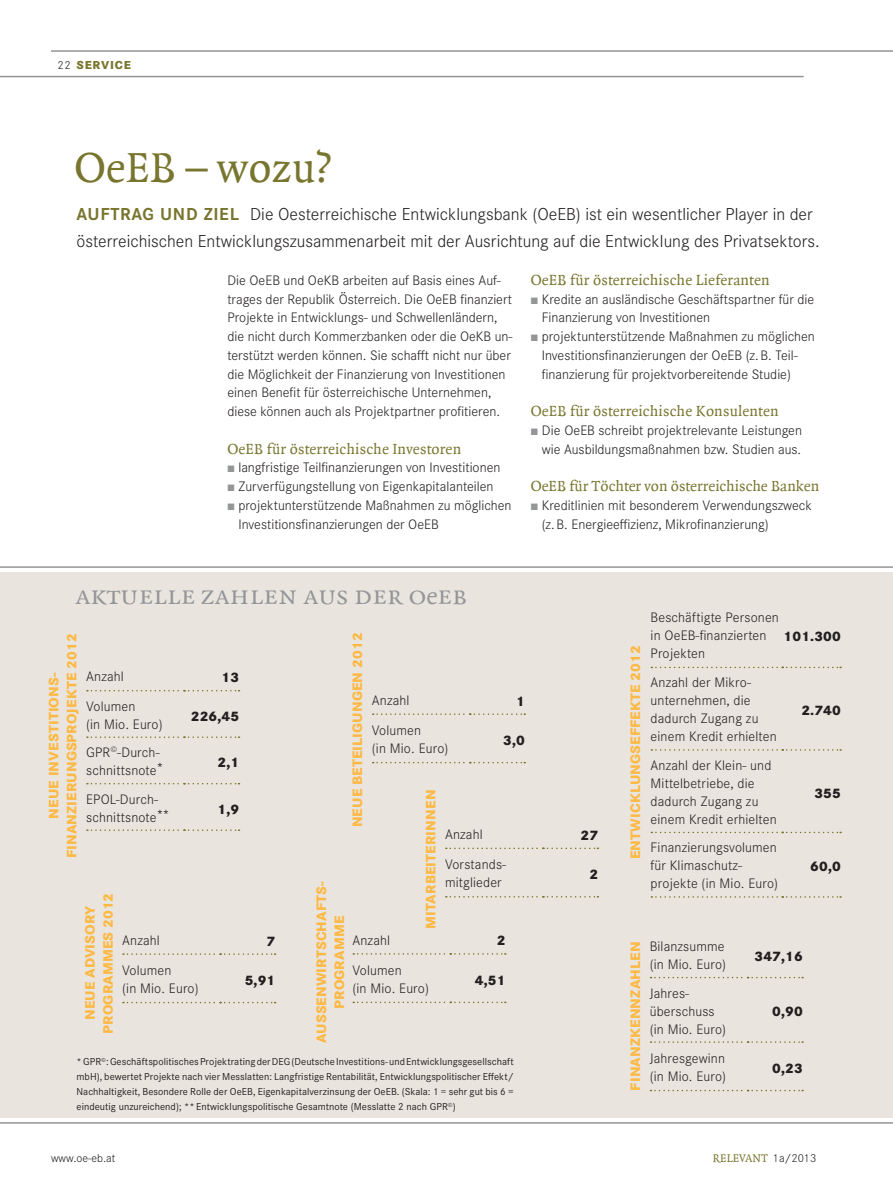
<style>
.page{position:relative;width:893px;height:1191px;background:#fff}
.page>*{position:absolute;margin:0;border:0;box-sizing:border-box;transform-origin:0 0}
.t1{font:45px "Quadraat";color:#78752e}
.t2{font:27px "Quadraat Small Caps";color:#939598}
.t3{font:300 18px/27px "Corporate S";color:#231f20}
.t4{font:700 18px "Corporate S";color:#78752e}
.t5{font:15.75px "Quadraat";letter-spacing:.01em;color:#78752e}
.t6{font:300 14.25px/18px "Corporate S";color:#231f20}
.t7{font:800 14.25px/18px "Corporate S";letter-spacing:.01em;color:#fdb945;text-align:center}
.t8{font:800 14.25px "Corporate S";letter-spacing:.01em;color:#231f20}
.t9{font:12px "Quadraat";color:#78752e}
.t10{font:300 12px "Corporate S";color:#231f20}
.t11{font:800 12px "Corporate S";color:#78752e}
.t12{font:10.5px/15px "Corporate S";letter-spacing:.005em;color:#231f20;text-align:justify}
.s1{font-weight:300;color:#231f20}
.s2{font-family:"Quadraat";font-weight:400;color:#939598}
.s3{font-family:"Quadraat";font-size:25.5px}
.s4{font-family:"Corporate S";font-weight:300;color:#231f20}
</style>
<div class="page">
<div style="left:0;top:572px;width:893px;height:546px;background:#e9e5de"></div>
<hr style="left:51px;top:50px;width:842px;height:2px;background:#939598">
<hr style="left:0;top:76px;width:804px;height:1px;background:#939598">
<hr style="left:0;top:566px;width:893px;height:2px;background:#939598">
<hr style="left:0;top:1122px;width:893px;height:1px;background:#939598">
<svg style="left:87px;top:690px;width:152px;height:1px"></svg>
<svg style="left:87px;top:736px;width:152px;height:2px"></svg>
<svg style="left:87px;top:783px;width:152px;height:1px"></svg>
<svg style="left:87px;top:829px;width:152px;height:2px"></svg>
<svg style="left:373px;top:713px;width:152px;height:2px"></svg>
<svg style="left:373px;top:762px;width:152px;height:1px"></svg>
<svg style="left:651px;top:666px;width:190px;height:2px"></svg>
<svg style="left:651px;top:749px;width:190px;height:1px"></svg>
<svg style="left:651px;top:831px;width:190px;height:2px"></svg>
<svg style="left:651px;top:896px;width:190px;height:1px"></svg>
<svg style="left:650px;top:976px;width:153px;height:2px"></svg>
<svg style="left:650px;top:1041px;width:153px;height:1px"></svg>
<svg style="left:650px;top:1089px;width:153px;height:2px"></svg>
<svg style="left:446px;top:847px;width:152px;height:2px"></svg>
<svg style="left:446px;top:896px;width:152px;height:1px"></svg>
<svg style="left:353px;top:953px;width:153px;height:1px"></svg>
<svg style="left:353px;top:1001px;width:153px;height:2px"></svg>
<svg style="left:123px;top:953px;width:153px;height:2px"></svg>
<svg style="left:123px;top:1001px;width:153px;height:2px"></svg>
<p class="t11" style="left:58px;top:55px;width:28px"><span class="s1">22</span> SER</p>
<p class="t11" style="left:101px;top:55px;width:17px">VICE</p>
<h1 class="t1" style="left:75px;top:144px;width:259px">OeEB – wozu?</h1>
<p class="t4" style="left:77px;top:199px;width:12px">AUFTRAG</p>
<p class="t4" style="left:160px;top:199px;width:13px">UND</p>
<p class="t4" style="left:204px;top:199px;width:10px">ZIEL</p>
<p class="t3" style="left:77px;top:199px;width:745px;text-indent:174px">Die Oesterreichische Entwicklungsbank (OeEB) ist ein wesentlicher Player in der österreichischen Entwicklungszusammenarbeit mit der Ausrichtung auf die Entwicklung des Privatsektors.</p>
<p class="t5" style="left:531px;top:271px;width:241px">OeEB für österreichische Lieferanten</p>
<p class="t6" style="left:531px;top:289px;width:285px"><span class="s2">π</span> Kredite an ausländische Geschäftspartner für die</p>
<p class="t6" style="left:542px;top:308px;width:170px">Finanzierung von Investitionen</p>
<p class="t6" style="left:531px;top:326px;width:286px"><span class="s2">π</span> projektunterstützende Maßnahmen zu möglichen</p>
<p class="t6" style="left:542px;top:345px;width:257px">Investitionsfinanzierungen der OeEB (z.B. Teil-</p>
<p class="t6" style="left:542px;top:364px;width:251px">finanzierung für projektvorbereitende Studie)</p>
<p class="t5" style="left:531px;top:403px;width:250px">OeEB für österreichische Konsulenten</p>
<p class="t6" style="left:531px;top:420px;width:273px;line-height:18.8px;text-align:right"><span class="s2">π</span> Die OeEB schreibt projektrelevante Leistungen wie Ausbildungsmaßnahmen bzw. Studien aus.</p>
<p class="t5" style="left:531px;top:478px;width:290px">OeEB für Töchter von österreichische Banken</p>
<p class="t6" style="left:542px;top:495px;width:272px;line-height:18.8px;text-indent:-11px"><span class="s2">π</span> Kreditlinien mit besonderem Verwendungszweck (z.B. Energieeffizienz, Mikrofinanzierung)</p>
<p class="t6" style="left:227px;top:270px;width:287px;line-height:18.8px">Die OeEB und OeKB arbeiten auf Basis eines Auf&shy;trages der Republik Österreich. Die OeEB finanziert Projekte in Entwicklungs- und Schwellenländern, die nicht durch Kommerzbanken oder die OeKB un&shy;terstützt werden können. Sie schafft nicht nur über die Möglichkeit der Finanzierung von Investitionen einen Benefit für österreichische Unternehmen, diese können auch als Projektpartner profitieren.</p>
<p class="t5" style="left:227px;top:440px;width:235px">OeEB für österreichische Investoren</p>
<p class="t6" style="left:227px;top:458px;width:275px"><span class="s2">π</span> langfristige Teilfinanzierungen von Investitionen</p>
<p class="t6" style="left:227px;top:476px;width:268px"><span class="s2">π</span> Zurverfügungstellung von Eigenkapitalanteilen</p>
<p class="t6" style="left:227px;top:495px;width:286px"><span class="s2">π</span> projektunterstützende Maßnahmen zu möglichen</p>
<p class="t6" style="left:238px;top:514px;width:202px">Investitionsfinanzierungen der OeEB</p>
<h2 class="t2" style="left:76px;top:581px;width:393px">aktuelle zahlen aus der o<span class="s3">e</span>eb</h2>
<p class="t7" style="left:44px;top:818px;width:147px;rotate:-90deg">Neue Investitions-</p>
<p class="t7" style="left:62px;top:858px;width:226px;rotate:-90deg">finanzierungsprojekte 2012</p>
<p class="t6" style="left:86px;top:666px;width:39px">Anzahl</p>
<p class="t8" style="left:222px;top:666px;width:19px">13</p>
<p class="t6" style="left:86px;top:696px;width:78px">Volumen<br>(in Mio. Euro)</p>
<p class="t8" style="left:191px;top:704px;width:50px">226,45</p>
<p class="t6" style="left:86px;top:742px;width:79px">GPR<sup>©</sup>-Durch&shy;schnittsnote*</p>
<p class="t8" style="left:217px;top:751px;width:23px">2,1</p>
<p class="t6" style="left:86px;top:789px;width:85px">EPOL-Durch&shy;schnittsnote**</p>
<p class="t8" style="left:217px;top:797px;width:23px">1,9</p>
<p class="t7" style="left:80px;top:1033px;width:142px;rotate:-90deg">Neue Advisory<br>Programmes 2012</p>
<p class="t6" style="left:122px;top:930px;width:39px">Anzahl</p>
<p class="t8" style="left:267px;top:929px;width:10px">7</p>
<p class="t6" style="left:122px;top:960px;width:78px">Volumen<br>(in Mio. Euro)</p>
<p class="t8" style="left:245px;top:968px;width:32px">5,91</p>
<p class="t7" style="left:311px;top:1043px;width:163px;rotate:-90deg">AuSSenwirtschafts&shy;programme</p>
<p class="t7" style="left:347px;top:827px;width:196px;rotate:-90deg">Neue Beteiligungen 2012</p>
<p class="t6" style="left:372px;top:690px;width:39px">Anzahl</p>
<p class="t8" style="left:516px;top:689px;width:10px">1</p>
<p class="t6" style="left:372px;top:720px;width:78px">Volumen<br>(in Mio. Euro)</p>
<p class="t8" style="left:503px;top:728px;width:23px">3,0</p>
<p class="t7" style="left:421px;top:928px;width:140px;rotate:-90deg">Mitarbeiterinnen</p>
<p class="t6" style="left:445px;top:824px;width:39px">Anzahl</p>
<p class="t8" style="left:581px;top:823px;width:19px">27</p>
<p class="t6" style="left:445px;top:854px;width:63px">Vorstands&shy;mitglieder</p>
<p class="t8" style="left:589px;top:863px;width:10px">2</p>
<p class="t6" style="left:352px;top:930px;width:39px">Anzahl</p>
<p class="t8" style="left:497px;top:929px;width:10px">2</p>
<p class="t6" style="left:352px;top:960px;width:78px">Volumen<br>(in Mio. Euro)</p>
<p class="t8" style="left:475px;top:968px;width:32px">4,51</p>
<p class="t12" style="left:77px;top:1053px;width:439px">*GPR<sup>©</sup>: Geschäftspolitisches Projektrating der DEG (Deutsche Investitions- und Entwicklungsgesellschaft mbH), bewertet Projekte nach vier Messlatten: Langfristige Rentabilität, Entwicklungspolitischer Effekt/ Nachhaltigkeit, Besondere Rolle der OeEB, Eigenkapitalverzinsung der OeEB. (Skala: 1 = sehr gut bis 6 = eindeutig unzureichend); ** Entwicklungspolitische Gesamtnote (Messlatte 2 nach GPR<sup>©</sup>)</p>
<p class="t7" style="left:625px;top:859px;width:216px;rotate:-90deg">Entwicklungseffekte 2012</p>
<p class="t6" style="left:651px;top:607px;width:130px">Beschäftigte Personen in OeEB-finanzierten<br>Projekten</p>
<p class="t8" style="left:784px;top:624px;width:59px">101.300</p>
<p class="t6" style="left:651px;top:673px;width:128px">Anzahl der Mikro&shy;unternehmen, die dadurch Zugang zu einem Kredit erhielten</p>
<p class="t6" style="left:651px;top:755px;width:128px">Anzahl der Klein- und<br>Mittelbetriebe, die dadurch Zugang zu einem Kredit erhielten</p>
<p class="t6" style="left:651px;top:838px;width:129px">Finanzierungsvolumen für Klimaschutz&shy;projekte (in Mio. Euro)</p>
<p class="t8" style="left:801px;top:699px;width:41px">2.740</p>
<p class="t8" style="left:814px;top:781px;width:28px">355</p>
<p class="t8" style="left:810px;top:855px;width:32px">60,0</p>
<p class="t7" style="left:625px;top:1090px;width:150px;rotate:-90deg">Finanzkennzahlen</p>
<p class="t6" style="left:650px;top:936px;width:78px">Bilanzsumme (in Mio. Euro)</p>
<p class="t8" style="left:754px;top:944px;width:50px">347,16</p>
<p class="t6" style="left:650px;top:983px;width:78px">Jahres&shy;überschuss (in Mio. Euro)</p>
<p class="t8" style="left:772px;top:1000px;width:32px">0,90</p>
<p class="t6" style="left:650px;top:1048px;width:78px">Jahresgewinn (in Mio. Euro)</p>
<p class="t8" style="left:772px;top:1056px;width:32px">0,23</p>
<p class="t10" style="left:51px;top:1149px;width:66px">www.oe-eb.at</p>
<p class="t9" style="left:713px;top:1151px;width:105px">Relevant <span class="s4">1a/2013</span></p>
</div>
